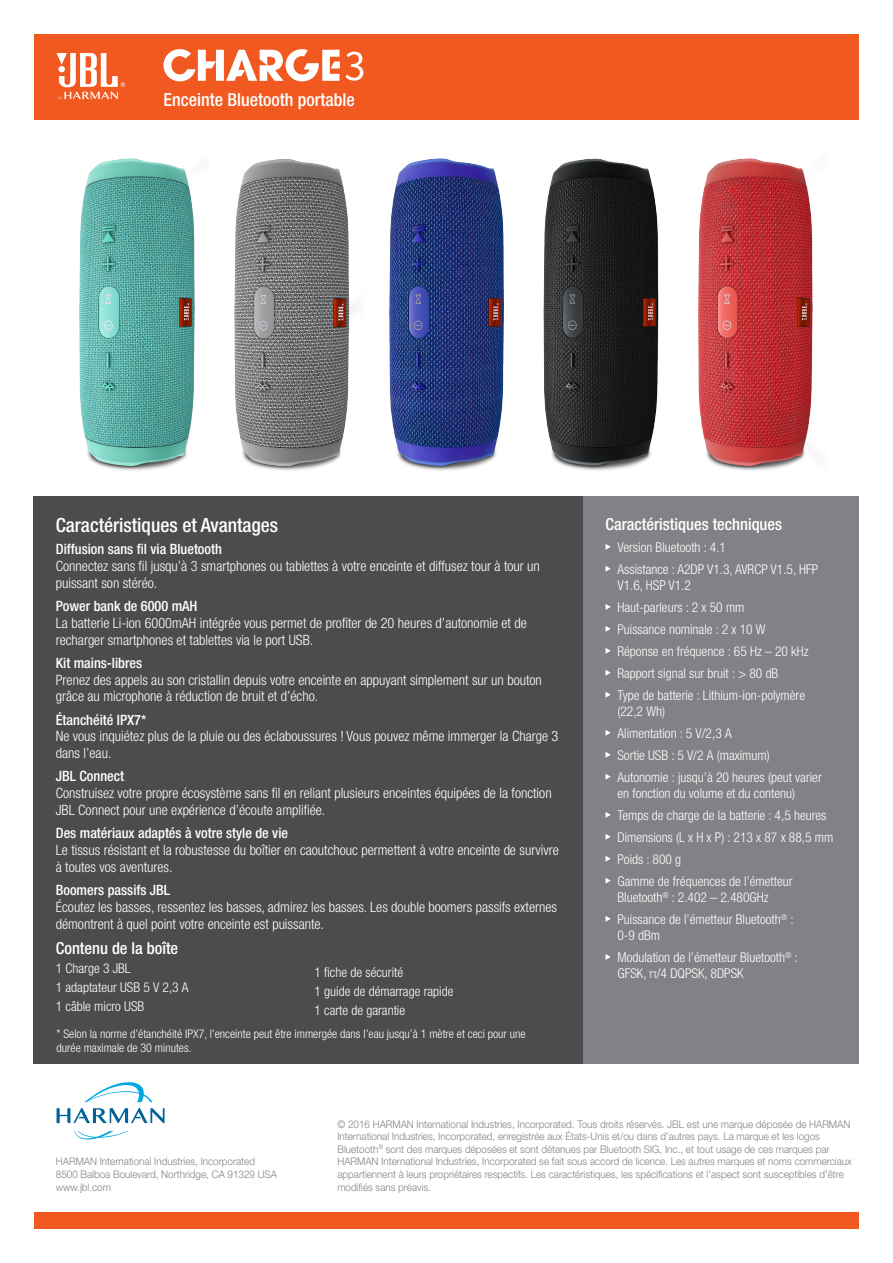
<style>
.page{position:relative;width:893px;height:1263px;background:#fff}
.page>*{position:absolute;margin:0;border:0;box-sizing:border-box;transform-origin:0 0}
.t1{font:500 condensed 19.5px "Helvetica Neue LT Pro";color:#fff}
.t2{font:500 condensed 18px "Helvetica Neue LT Pro";color:#fff}
.t3{font:500 condensed 16.5px "Helvetica Neue LT Pro";color:#fff}
.t4{font:300 condensed 14.25px/16.8px "Helvetica Neue LT Pro";color:#fff}
.t5{font:500 condensed 14.25px "Helvetica Neue LT Pro";color:#fff}
.t6{font:300 condensed 13.5px/16.2px "Helvetica Neue LT Pro";color:#fff}
.t7{font:300 condensed 12px/14.4px "Helvetica Neue LT Pro";color:#fff}
.t8{font:300 10.5px/12.6px "Helvetica Neue LT Std";color:#808285;scale:.94 1}
.s1{font-weight:500}
</style>
<div class="page">
<img style="left:234px;top:159px;width:120px;height:312px">
<img style="left:79px;top:158px;width:116px;height:313px">
<div style="left:34px;top:1213px;width:825px;height:16px;background:#f15921"></div>
<div style="left:583px;top:496px;width:276px;height:567px;background:#808285"></div>
<svg style="left:605px;top:544px;width:6px;height:6px"></svg>
<svg style="left:605px;top:566px;width:6px;height:6px"></svg>
<svg style="left:605px;top:604px;width:6px;height:6px"></svg>
<svg style="left:605px;top:626px;width:6px;height:6px"></svg>
<svg style="left:605px;top:648px;width:6px;height:6px"></svg>
<svg style="left:605px;top:670px;width:6px;height:6px"></svg>
<svg style="left:605px;top:692px;width:6px;height:6px"></svg>
<svg style="left:605px;top:730px;width:6px;height:6px"></svg>
<svg style="left:605px;top:752px;width:6px;height:6px"></svg>
<svg style="left:605px;top:774px;width:6px;height:6px"></svg>
<svg style="left:605px;top:812px;width:6px;height:6px"></svg>
<svg style="left:605px;top:834px;width:6px;height:6px"></svg>
<svg style="left:605px;top:856px;width:6px;height:6px"></svg>
<svg style="left:605px;top:878px;width:6px;height:6px"></svg>
<svg style="left:605px;top:916px;width:6px;height:6px"></svg>
<svg style="left:605px;top:954px;width:6px;height:6px"></svg>
<div style="left:34px;top:34px;width:825px;height:85px;background:#f15921"></div>
<svg style="left:85px;top:1082px;width:67px;height:20px"></svg>
<svg style="left:74px;top:1131px;width:54px;height:9px"></svg>
<svg style="left:57px;top:1108px;width:108px;height:15px"></svg>
<svg style="left:57px;top:53px;width:68px;height:47px"></svg>
<svg style="left:163px;top:49px;width:200px;height:32px"></svg>
<div style="left:33px;top:496px;width:550px;height:567px;background:#4b4c4d"></div>
<img style="left:389px;top:158px;width:115px;height:313px">
<img style="left:543px;top:158px;width:116px;height:313px">
<img style="left:698px;top:158px;width:115px;height:313px">
<p class="t2" style="left:163px;top:89px;width:193px">Enceinte Bluetooth portable</p>
<p class="t1" style="left:56px;top:514px;width:224px">Caractéristiques et Avantages</p>
<p class="t5" style="left:56px;top:541px;width:168px">Diffusion sans fil via Bluetooth</p>
<p class="t4" style="left:56px;top:557px;width:486px">Connectez sans fil jusqu’à 3 smartphones ou tablettes à votre enceinte et diffusez tour à tour un puissant son stéréo.</p>
<p class="t5" style="left:56px;top:597px;width:143px">Power bank de 6000 mAH</p>
<p class="t4" style="left:56px;top:614px;width:473px">La batterie Li-ion 6000mAH intégrée vous permet de profiter de 20 heures d’autonomie et de recharger smartphones et tablettes via le port USB.</p>
<p class="t5" style="left:56px;top:654px;width:88px">Kit mains-libres</p>
<p class="t4" style="left:56px;top:671px;width:488px">Prenez des appels au son cristallin depuis votre enceinte en appuyant simplement sur un bouton grâce au microphone à réduction de bruit et d’écho.</p>
<p class="t5" style="left:56px;top:711px;width:92px">Étanchéité IPX7*</p>
<p class="t4" style="left:56px;top:728px;width:504px">Ne vous inquiétez plus de la pluie ou des éclaboussures ! Vous pouvez même immerger la Charge 3 dans l’eau.</p>
<p class="t4" style="left:56px;top:768px;width:497px"><span class="s1">JBL Connect<br></span>Construisez votre propre écosystème sans fil en reliant plusieurs enceintes équipées de la fonction<br>JBL Connect pour une expérience d’écoute amplifiée.</p>
<p class="t5" style="left:56px;top:824px;width:234px">Des matériaux adaptés à votre style de vie</p>
<p class="t4" style="left:56px;top:841px;width:504px">Le tissus résistant et la robustesse du boîtier en caoutchouc permettent à votre enceinte de survivre à toutes vos aventures.</p>
<p class="t5" style="left:56px;top:881px;width:116px">Boomers passifs JBL</p>
<p class="t4" style="left:56px;top:898px;width:503px">Écoutez les basses, ressentez les basses, admirez les basses. Les double boomers passifs externes démontrent à quel point votre enceinte est puissante.</p>
<p class="t3" style="left:56px;top:938px;width:124px">Contenu de la boîte</p>
<p class="t6" style="left:56px;top:960px;width:76px">1 Charge 3 JBL</p>
<p class="t6" style="left:56px;top:979px;width:134px">1 adaptateur USB 5 V 2,3 A</p>
<p class="t6" style="left:56px;top:998px;width:90px">1 câble micro USB</p>
<p class="t6" style="left:314px;top:964px;width:90px">1 fiche de sécurité</p>
<p class="t6" style="left:314px;top:983px;width:140px">1 guide de démarrage rapide</p>
<p class="t6" style="left:314px;top:1002px;width:92px">1 carte de garantie</p>
<p class="t7" style="left:57px;top:1026px;width:470px">* Selon la norme d’étanchéité IPX7, l’enceinte peut être immergée dans l’eau jusqu’à 1 mètre et ceci pour une durée maximale de 30 minutes.</p>
<p class="t3" style="left:605px;top:514px;width:178px">Caractéristiques techniques</p>
<p class="t6" style="left:617px;top:539px;width:110px">Version Bluetooth : 4.1</p>
<p class="t6" style="left:617px;top:561px;width:202px">Assistance : A2DP V1.3, AVRCP V1.5, HFP<br>V1.6, HSP V1.2</p>
<p class="t6" style="left:617px;top:599px;width:129px">Haut-parleurs : 2 x 50 mm</p>
<p class="t6" style="left:617px;top:621px;width:150px">Puissance nominale : 2 x 10 W</p>
<p class="t6" style="left:617px;top:643px;width:193px">Réponse en fréquence : 65 Hz – 20 kHz</p>
<p class="t6" style="left:617px;top:665px;width:162px">Rapport signal sur bruit : &gt; 80 dB</p>
<p class="t6" style="left:617px;top:687px;width:189px">Type de batterie : Lithium-ion-polymère (22,2 Wh)</p>
<p class="t6" style="left:617px;top:725px;width:116px">Alimentation : 5 V/2,3 A</p>
<p class="t6" style="left:617px;top:747px;width:154px">Sortie USB : 5 V/2 A (maximum)</p>
<p class="t6" style="left:617px;top:769px;width:206px">Autonomie : jusqu’à 20 heures (peut varier en fonction du volume et du contenu)</p>
<p class="t6" style="left:617px;top:807px;width:211px">Temps de charge de la batterie : 4,5 heures</p>
<p class="t6" style="left:617px;top:829px;width:217px">Dimensions (L x H x P) : 213 x 87 x 88,5 mm</p>
<p class="t6" style="left:617px;top:851px;width:65px">Poids : 800 g</p>
<p class="t6" style="left:617px;top:873px;width:177px">Gamme de fréquences de l’émetteur<br>Bluetooth<sup>®</sup> : 2.402 – 2.480GHz</p>
<p class="t6" style="left:617px;top:911px;width:178px">Puissance de l’émetteur Bluetooth<sup>®</sup> :<br>0-9 dBm</p>
<p class="t6" style="left:617px;top:949px;width:182px">Modulation de l’émetteur Bluetooth<sup>®</sup> :<br>GFSK, π/4 DQPSK, 8DPSK</p>
<p class="t8" style="left:56px;top:1155px;width:213px">HARMAN International Industries, Incorporated</p>
<p class="t8" style="left:56px;top:1168px;width:237px">8500 Balboa Boulevard, Northridge, CA 91329 USA</p>
<p class="t8" style="left:56px;top:1180px;width:60px">www.jbl.com</p>
<p class="t8" style="left:337px;top:1117px;width:549px">© 2016 HARMAN International Industries, Incorporated. Tous droits réservés. JBL est une marque déposée de HARMAN International Industries, Incorporated, enregistrée aux États-Unis et/ou dans d’autres pays. La marque et les logos Bluetooth<sup>®</sup> sont des marques déposées et sont détenues par Bluetooth SIG, Inc., et tout usage de ces marques par HARMAN International Industries, Incorporated se fait sous accord de licence. Les autres marques et noms commerciaux appartiennent à leurs propriétaires respectifs. Les caractéristiques, les spécifications et l’aspect sont susceptibles d’être modifiés sans préavis.</p>
</div>
